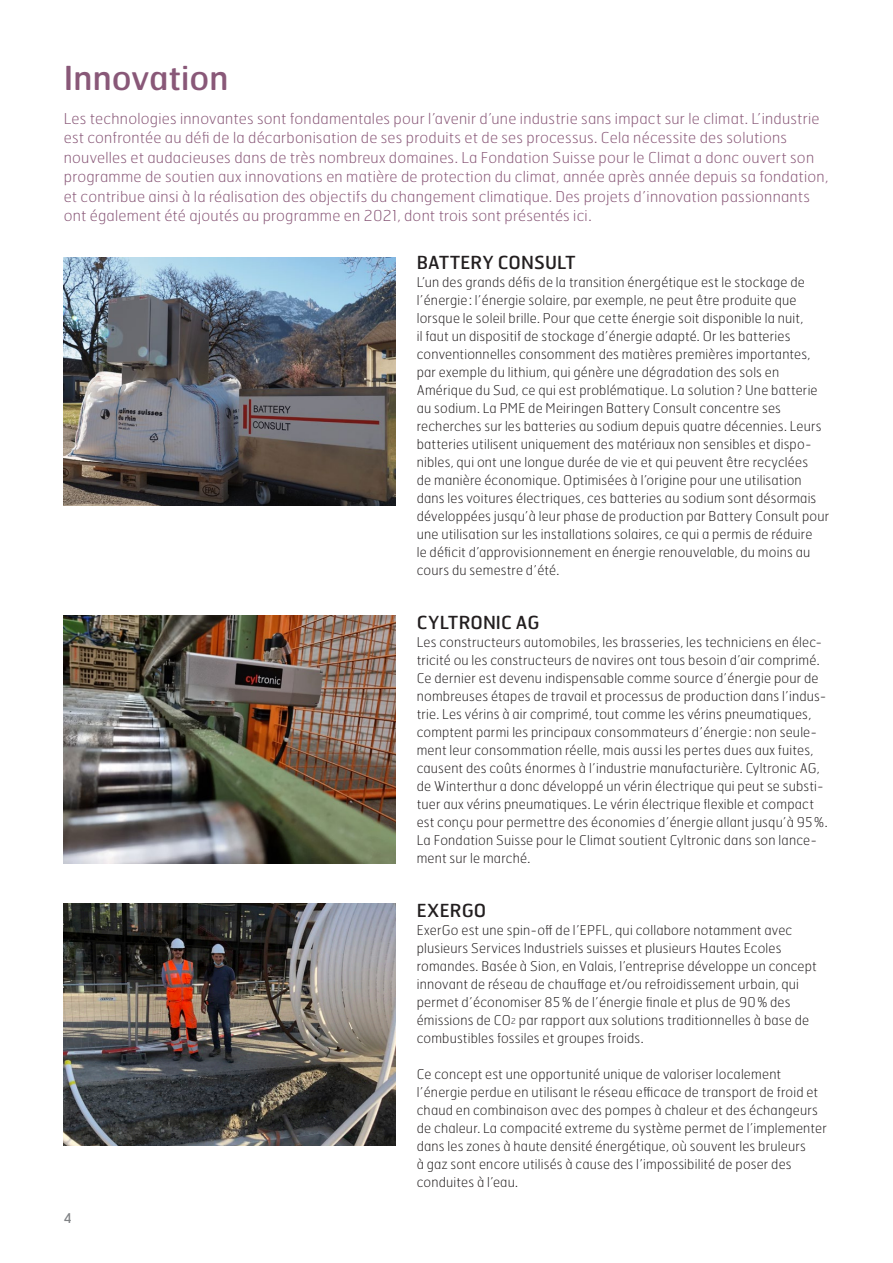
<style>
.page{position:relative;width:893px;height:1263px;background:#fff}
.page>*{position:absolute;margin:0;border:0;box-sizing:border-box;transform-origin:0 0}
.t1{font:33px "Hermes";color:#895878}
.t2{font:18px "Hermes";letter-spacing:.005em;color:#231f20}
.t3{font:100 15px/19.5px "Hermes";letter-spacing:.015em;color:#895878}
.t4{font:100 13.5px/18px "Hermes";letter-spacing:.015em;color:#231f20}
.t5{font:13.5px "Hermes";color:#808285}
.s1{font-size:8.1px}
</style>
<div class="page">
<img style="left:64px;top:257px;width:331px;height:249px">
<img style="left:64px;top:616px;width:331px;height:247px">
<img style="left:64px;top:904px;width:331px;height:242px">
<h1 class="t1" style="left:64px;top:58px;width:166px">Innovation</h1>
<p class="t3" style="left:64px;top:109px;width:766px">Les technologies innovantes sont fondamentales pour l’avenir d’une industrie sans impact sur le climat. L’industrie est confrontée au défi de la décarbonisation de ses produits et de ses processus. Cela nécessite des solutions nouvelles et audacieuses dans de très nombreux domaines. La Fondation Suisse pour le Climat a donc ouvert son programme de soutien aux innovations en matière de protection du climat, année après année depuis sa fondation, et contribue ainsi à la réalisation des objectifs du changement climatique. Des projets d’innovation passionnants ont également été ajoutés au programme en 2021, dont trois sont présentés ici.</p>
<h2 class="t2" style="left:417px;top:251px;width:160px">BATTERY CONSULT</h2>
<p class="t4" style="left:417px;top:273px;width:414px">L’un des grands défis de la transition énergétique est le stockage de l’énergie: l’énergie solaire, par exemple, ne peut être produite que lorsque le soleil brille. Pour que cette énergie soit disponible la nuit,<br>il faut un dispositif de stockage d’énergie adapté. Or les batteries conventionnelles consomment des matières premières importantes, par exemple du lithium, qui génère une dégradation des sols en Amérique du Sud, ce qui est problématique. La solution? Une batterie au sodium. La PME de Meiringen Battery Consult concentre ses recherches sur les batteries au sodium depuis quatre décennies. Leurs batteries utilisent uniquement des matériaux non sensibles et dispo&shy;nibles, qui ont une longue durée de vie et qui peuvent être recyclées<br>de manière économique. Optimisées à l’origine pour une utilisation dans les voitures électriques, ces batteries au sodium sont désormais développées jusqu’à leur phase de production par Battery Consult pour une utilisation sur les installations solaires, ce qui a permis de réduire<br>le déficit d’approvisionnement en énergie renouvelable, du moins au cours du semestre d’été.</p>
<h2 class="t2" style="left:417px;top:611px;width:124px">CYLTRONIC AG</h2>
<p class="t4" style="left:417px;top:633px;width:412px">Les constructeurs automobiles, les brasseries, les techniciens en élec&shy;tricité ou les constructeurs de navires ont tous besoin d’air comprimé.<br>Ce dernier est devenu indispensable comme source d’énergie pour de nombreuses étapes de travail et processus de production dans l’indus&shy;trie. Les vérins à air comprimé, tout comme les vérins pneumatiques, comptent parmi les principaux consommateurs d’énergie: non seule&shy;ment leur consommation réelle, mais aussi les pertes dues aux fuites, causent des coûts énormes à l’industrie manufacturière. Cyltronic AG, de Winterthur a donc développé un vérin électrique qui peut se substi&shy;tuer aux vérins pneumatiques. Le vérin électrique flexible et compact est conçu pour permettre des économies d’énergie allant jusqu’à 95%.<br>La Fondation Suisse pour le Climat soutient Cyltronic dans son lance&shy;ment sur le marché.</p>
<p class="t5" style="left:64px;top:1210px;width:10px">4</p>
<h2 class="t2" style="left:417px;top:899px;width:71px">EXERGO</h2>
<p class="t4" style="left:417px;top:921px;width:401px">ExerGo est une spin-off de l’EPFL, qui collabore notamment avec plusieurs Services Industriels suisses et plusieurs Hautes Ecoles romandes. Basée à Sion, en Valais, l’entreprise développe un concept innovant de réseau de chauffage et/ou refroidissement urbain, qui permet d’économiser 85% de l’énergie finale et plus de 90% des émissions de CO<span class="s1">2</span> par rapport aux solutions traditionnelles à base de combustibles fossiles et groupes froids.</p>
<p class="t4" style="left:417px;top:1065px;width:411px">Ce concept est une opportunité unique de valoriser localement l’énergie perdue en utilisant le réseau efficace de transport de froid et chaud en combinaison avec des pompes à chaleur et des échangeurs de chaleur. La compacité extreme du système permet de l’implementer dans les zones à haute densité énergétique, où souvent les bruleurs<br>à gaz sont encore utilisés à cause des l’impossibilité de poser des conduites à l’eau.</p>
</div>
